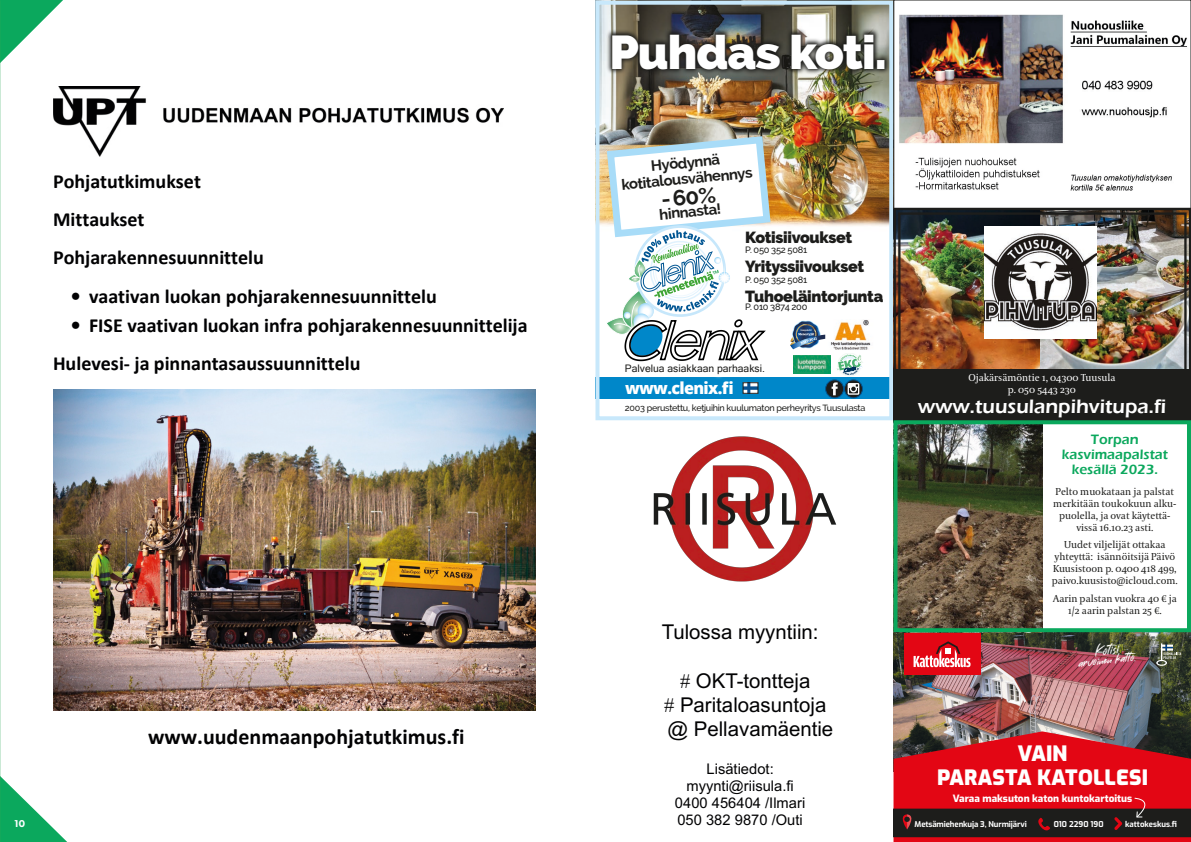
<style>
.page{position:relative;width:1191px;height:842px;background:#fff}
.page>*{position:absolute;margin:0;border:0;box-sizing:border-box;transform-origin:0 0}
.t1{font:800 47.7px "Raleway";letter-spacing:-.02em;color:#fff}
.t2{font:700 22.3px "Raleway";color:#1d1d1b}
.t3{font:700 22px "Calibri";color:#020203}
.t4{font:900 21px/24px "Exo";letter-spacing:.01em;color:#fff;text-align:center}
.t5{font:20.4px/24.1px "Arial";color:#020203;text-align:center}
.t6{font:700 20px/38px "Calibri";color:#020203}
.Leipis{font:600 20px "Eras ITC";color:#fff}
.t7{font:800 16.4px "Open Sans";letter-spacing:-.04em;color:#fff}
.t8{font:900 16px "Raleway";letter-spacing:-.02em;color:#1d1d1b}
.t9{font:16px "No Debate";color:#fff}
.t10{font:700 14.9px/16px "Raleway";color:#1d1d1b;text-align:center}
.t11{font:14.7px/17px "Arial";color:#020203;text-align:center}
.Leipis-2{font:600 14px/15px "Eras ITC";color:#0ba85d;text-align:center}
.t12{font:14px "No Debate";color:#fff}
.t13{font:10.4px "Microsoft Sans Serif";color:#1d1d1b}
.Leipis-3{font:10px/12px "Coranto 2";color:#1d1d1b;text-align:center}
.Leipis-4{font:10px/12px "Coranto 2";color:#fff;text-align:center}
.t14{font:800 10px "Exo";color:#fff}
.t15{font:600 10px "Gibson";color:#fff}
.t16{font:500 9.2px "Raleway";letter-spacing:-.03em;color:#1d1d1b}
.t17{font:500 9px "Raleway";letter-spacing:-.03em;color:#1d1d1b}
.t18{font:700 8px "Exo";letter-spacing:-.01em;color:#fff}
</style>
<div class="page">
<svg style="left:0;top:726px;width:67px;height:116px"></svg>
<svg style="left:0;top:0;width:63px;height:117px"></svg>
<img style="left:53px;top:86px;width:450px;height:71px">
<img style="left:53px;top:389px;width:482px;height:322px">
<img style="left:600px;top:6px;width:288px;height:220px">
<div style="left:595px;top:378px;width:298px;height:21px;background:#0087c9"></div>
<svg style="left:844px;top:380px;width:18px;height:18px"></svg>
<div style="left:844px;top:379px;width:19px;height:19px;border:1px solid #005592;border-radius:50%"></div>
<svg style="left:825px;top:380px;width:18px;height:18px"></svg>
<div style="left:825px;top:379px;width:19px;height:19px;border:1px solid #005592;border-radius:50%"></div>
<img style="left:745px;top:385px;width:11px;height:6px">
<div style="left:595px;top:1px;width:298px;height:419px;border:4px solid #c8e8fb"></div>
<svg style="left:831px;top:353px;width:38px;height:42px"></svg>
<img style="left:793px;top:356px;width:38px;height:17px">
<svg style="left:790px;top:321px;width:35px;height:28px"></svg>
<img style="left:830px;top:320px;width:41px;height:30px">
<div style="left:619px;top:314px;width:151px;height:65px;background:#fff"></div>
<svg style="left:606px;top:28px;width:284px;height:47px;background:#43433d"></svg>
<svg style="left:603px;top:132px;width:171px;height:230px"></svg>
<img style="left:893px;top:632px;width:298px;height:99px">
<div style="left:904px;top:632px;width:76px;height:43px;background:#e30614"></div>
<svg style="left:913px;top:641px;width:57px;height:26px"></svg>
<svg style="left:1156px;top:643px;width:25px;height:23px"></svg>
<svg style="left:893px;top:731px;width:298px;height:111px;background:#9f161e"></svg>
<img style="left:653px;top:436px;width:184px;height:146px">
<img style="left:899px;top:14px;width:288px;height:177px">
<img style="left:892px;top:207px;width:299px;height:214px">
<div style="left:898px;top:212px;width:288px;height:204px;border:2px solid #1d1d1b"></div>
<img style="left:898px;top:425px;width:144px;height:202px">
<div style="left:893px;top:420px;width:298px;height:212px;border:4px solid #0ba85d"></div>
<p class="t6" style="left:53px;top:162px;width:212px">Pohjatutkimukset<br>Mittaukset<br>Pohjarakennesuunnittelu</p>
<p class="t6" style="left:71px;top:277px;width:367px">• vaativan luokan pohjarakennesuunnittelu</p>
<p class="t6" style="left:53px;top:306px;width:476px;text-indent:18px">• FISE vaativan luokan infra pohjarakennesuunnittelija<br>Hulevesi- ja pinnantasaussuunnittelu</p>
<p class="t15" style="left:14px;top:817px;width:12px">10</p>
<p class="t3" style="left:148px;top:721px;width:318px">www.uudenmaanpohjatutkimus.fi</p>
<p class="t1" style="left:609px;top:25px;width:279px">Puhdas koti.</p>
<p class="t10" style="left:619px;top:162px;width:133px;rotate:-6deg">Hyödynnä kotitalousvähennys</p>
<p class="t2" style="left:660px;top:187px;width:56px;rotate:-5deg">-60%</p>
<p class="t10" style="left:658px;top:207px;width:63px;rotate:-6deg">hinnasta!</p>
<p class="t8" style="left:745px;top:228px;width:108px">Kotisiivoukset</p>
<p class="t16" style="left:745px;top:245px;width:63px">P. 050 352 5081</p>
<p class="t8" style="left:745px;top:257px;width:121px">Yrityssiivoukset</p>
<p class="t16" style="left:745px;top:275px;width:63px">P. 050 352 5081</p>
<p class="t16" style="left:745px;top:302px;width:64px">P. 010 3874 200</p>
<p class="t8" style="left:745px;top:287px;width:139px">Tuhoeläintorjunta</p>
<p class="t13" style="left:625px;top:362px;width:142px">Palvelua asiakkaan parhaaksi.</p>
<p class="t7" style="left:625px;top:375px;width:110px">www.clenix.fi</p>
<p class="t17" style="left:625px;top:402px;width:242px">2003 perustettu, ketjuihin kuulumaton perheyritys Tuusulasta</p>
<p class="t5" style="left:661px;top:620px;width:158px">Tulossa myyntiin:</p>
<p class="t5" style="left:667px;top:668px;width:167px">OKT-tontteja<br>Paritaloasuntoja @ Pellavamäentie</p>
<p class="t11" style="left:675px;top:760px;width:132px">Lisätiedot: myynti@riisula.fi<br>0400 456404 /Ilmari<br>050 382 9870 /Outi</p>
<p class="Leipis-4" style="left:968px;top:372px;width:149px">Ojakärsämöntie 1, 04300 Tuusula p. 050 5443 230</p>
<p class="Leipis-2" style="left:1061px;top:431px;width:108px">Torpan kasvimaapalstat kesällä 2023.</p>
<p class="Leipis-3" style="left:1053px;top:486px;width:125px">Pelto muokataan ja palstat merkitään toukokuun alku&shy;puolella, ja ovat käytettä&shy;vissä 16.10.23 asti.</p>
<p class="Leipis-3" style="left:1052px;top:539px;width:127px">Uudet viljelijät ottakaa yhteyttä: isännöitsijä Päivö<br>Kuusistoon p. 0400 418 499, paivo.kuusisto@icloud.com.</p>
<p class="Leipis-3" style="left:1052px;top:593px;width:126px">Aarin palstan vuokra 40 € ja<br>1/2 aarin palstan 25 €.</p>
<p class="Leipis" style="left:917px;top:395px;width:250px">www.tuusulanpihvitupa.fi</p>
<p class="t9" style="left:1095px;top:643px;width:25px;rotate:-5deg">Kotisi</p>
<p class="t12" style="left:1078px;top:656px;width:59px;rotate:-5deg">arvoinen katto.</p>
<p class="t4" style="left:937px;top:740px;width:212px">VAIN<br>PARASTA KATOLLESI</p>
<p class="t18" style="left:914px;top:818px;width:114px">Metsämiehenkuja 3, Nurmijärvi</p>
<p class="t18" style="left:1053px;top:818px;width:51px">010 2290 190</p>
<p class="t18" style="left:1125px;top:818px;width:53px">kattokeskus.fi</p>
<p class="t14" style="left:952px;top:791px;width:181px">Varaa maksuton katon kuntokartoitus</p>
</div>
